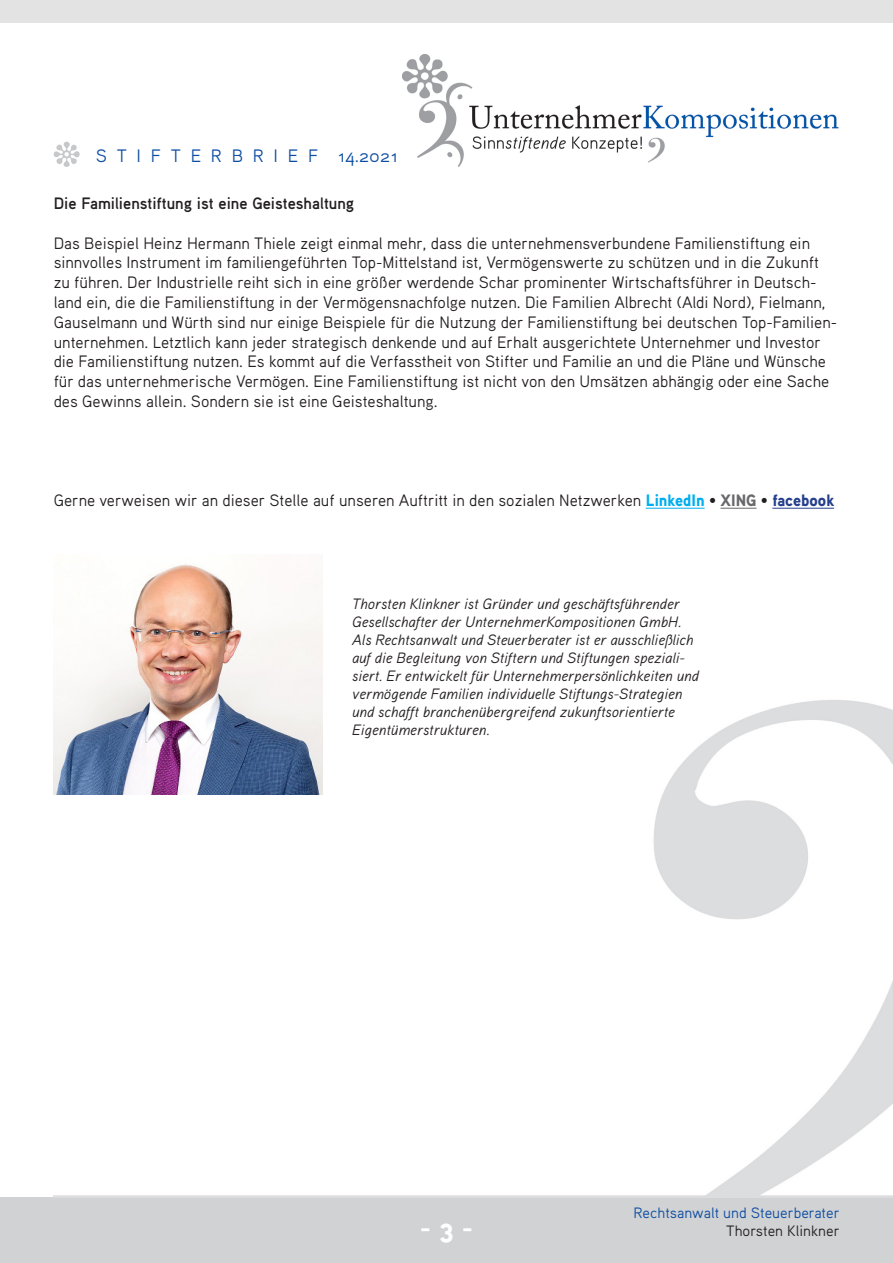
<style>
.page{position:relative;width:893px;height:1263px;background:#fff}
.page>*{position:absolute;margin:0;border:0;box-sizing:border-box;transform-origin:0 0}
.t1{font:27px "Aaux Pro Black OSF";color:#fff}
.t2{font:18px "Aaux Pro Regular OSF";color:#0d4da1}
.t3{font:16.5px/19.8px "Aaux Pro Regular OSF";color:#231f20}
.t4{font:16.5px "Aaux Pro Bold OSF";color:#231f20}
.t5{font:15px/18px "Aaux Pro Regular Italic OSF";color:#231f20}
.t6{font:15px "Aaux Pro Regular OSF";color:#0d4da1}
.t7{font:15px "Aaux Pro Regular OSF";color:#231f20}
.s1{font-size:17.85px}
.s2{font-family:"Aaux Pro Black OSF";color:#00aeef}
.s3{font-family:"Aaux Pro Black OSF";color:#69696c}
.s4{font-family:"Aaux Pro Black OSF";color:#253f8e}
</style>
<div class="page">
<img style="left:402px;top:54px;width:437px;height:113px">
<hr style="left:646px;top:508px;width:59px;height:1px;background:#00aeef">
<hr style="left:720px;top:508px;width:36px;height:1px;background:#69696c">
<hr style="left:772px;top:508px;width:62px;height:1px;background:#253f8e">
<div style="left:0;top:1197px;width:893px;height:66px;background:#d1d2d4"></div>
<img style="left:54px;top:667px;width:839px;height:530px">
<img style="left:54px;top:564px;width:268px;height:231px">
<p class="t2" style="left:96px;top:145px;width:303px">S T I F T E R B R I E F <span class="s1">14</span>.20<span class="s1">21</span></p>
<p class="t4" style="left:54px;top:193px;width:302px">Die Familienstiftung ist eine Geisteshaltung</p>
<p class="t3" style="left:54px;top:232px;width:785px">Das Beispiel Heinz Hermann Thiele zeigt einmal mehr, dass die unternehmensverbundene Familienstiftung ein sinnvolles Instrument im familiengeführten Top-Mittelstand ist, Vermögenswerte zu schützen und in die Zukunft zu führen. Der Industrielle reiht sich in eine größer werdende Schar prominenter Wirtschaftsführer in Deutsch&shy;land ein, die die Familienstiftung in der Vermögensnachfolge nutzen. Die Familien Albrecht (Aldi Nord), Fielmann, Gauselmann und Würth sind nur einige Beispiele für die Nutzung der Familienstiftung bei deutschen Top-Familien&shy;unternehmen. Letztlich kann jeder strategisch denkende und auf Erhalt ausgerichtete Unternehmer und Investor die Familienstiftung nutzen. Es kommt auf die Verfasstheit von Stifter und Familie an und die Pläne und Wünsche für das unternehmerische Vermögen. Eine Familienstiftung ist nicht von den Umsätzen abhängig oder eine Sache des Gewinns allein. Sondern sie ist eine Geisteshaltung.</p>
<p class="t3" style="left:54px;top:490px;width:782px">Gerne verweisen wir an dieser Stelle auf unseren Auftritt in den sozialen Netzwerken <span class="s2">LinkedIn</span> • <span class="s3">XING</span> • <span class="s4">facebook</span></p>
<p class="t5" style="left:352px;top:594px;width:331px">Thorsten Klinkner ist Gründer und geschäftsführender<br>Gesellschafter der UnternehmerKompositionen GmbH.</p>
<p class="t5" style="left:352px;top:630px;width:348px">Als Rechtsanwalt und Steuerberater ist er ausschließlich auf die Begleitung von Stiftern und Stiftungen speziali&shy;siert. Er entwickelt für Unternehmerpersönlichkeiten und vermögende Familien individuelle Stiftungs-Strategien und schafft branchenübergreifend zukunftsorientierte Eigentümerstrukturen.</p>
<p class="t6" style="left:634px;top:1203px;width:208px">Rechtsanwalt und Steuerberater</p>
<p class="t1" style="left:420px;top:1210px;width:55px">- 3 -</p>
<p class="t7" style="left:726px;top:1221px;width:115px">Thorsten Klinkner</p>
</div>
